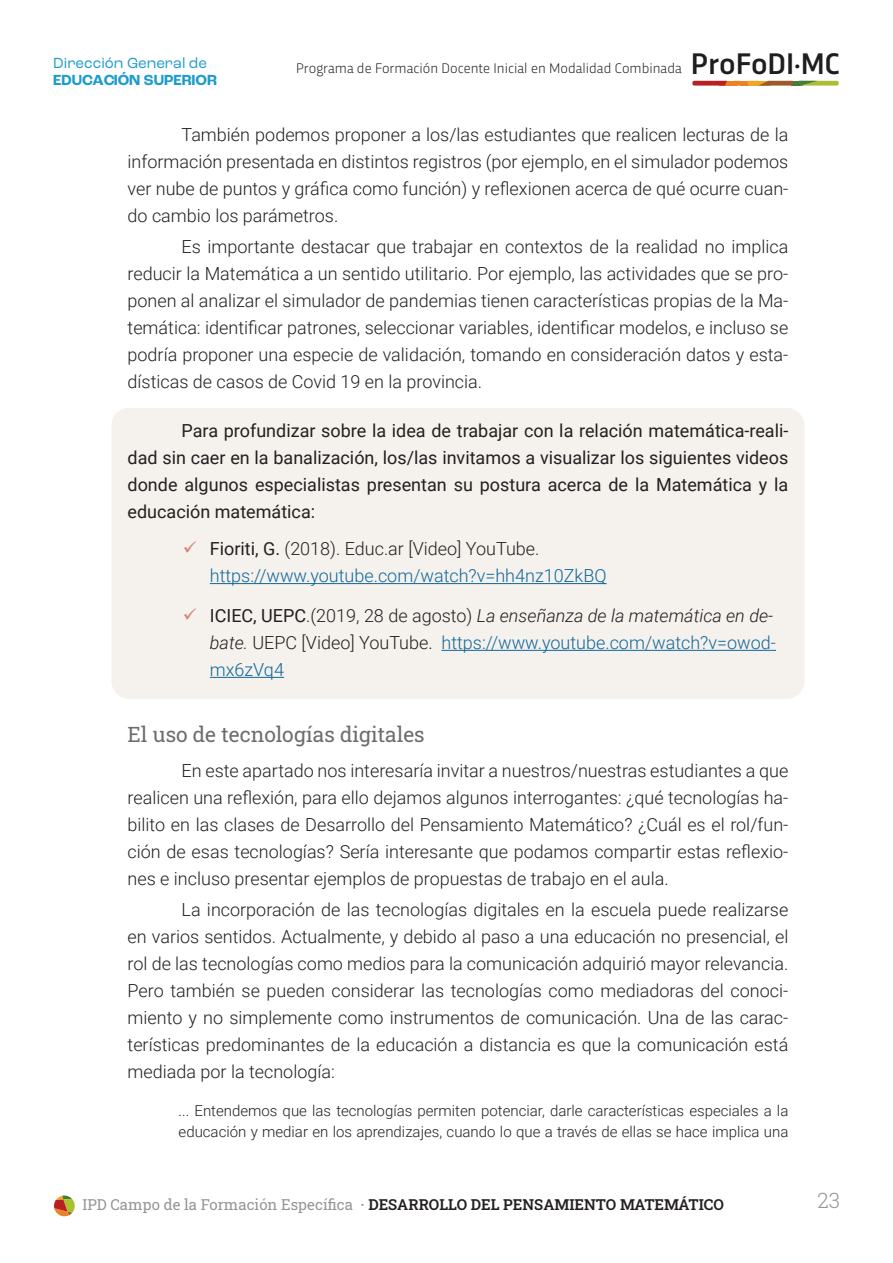
<style>
.page{position:relative;width:893px;height:1263px;background:#fff}
.page>*{position:absolute;margin:0;border:0;box-sizing:border-box;transform-origin:0 0}
.t1{font:21px "Roboto Slab";color:#6c6d70}
.t2{font:300 21px "Roboto Slab";color:#939598}
.t3{font:300 18px/27px "Roboto";color:#231f20;text-align:justify}
.t4{font:18px/27px "Roboto";color:#231f20;text-align:justify}
.t5{font:300 18px/27px "Roboto";color:#10689b}
.t6{font:15.3px "Roc Grotesk";color:#1c9ccc}
.t7{font:700 15.3px "Roc Grotesk";color:#1c9ccc}
.t8{font:300 15px/21px "Roboto";color:#231f20}
.t9{font:600 15px "Roboto Slab";color:#231f20}
.t10{font:300 14.55px "Trasandina W03";color:#231f20}
.s1{font-weight:500;font-size:31.2px;color:#201d1e}
.s2{font-weight:400;color:#231f20}
.s3{color:#231f20}
.s4{font-style:italic;color:#231f20}
.s5{font-weight:400;color:#939598}
.s6{color:#939598}
</style>
<div class="page">
<div style="left:111px;top:408px;width:693px;height:291px;background:#f5f1ed;border-radius:18px"></div>
<div style="left:740px;top:81px;width:9px;height:5px;background:#ed8126"></div>
<svg style="left:692px;top:81px;width:48px;height:5px"></svg>
<svg style="left:747px;top:81px;width:92px;height:5px"></svg>
<svg style="left:54px;top:1195px;width:21px;height:21px"></svg>
<hr style="left:210px;top:583px;width:397px;height:1px;background:#10689b">
<hr style="left:441px;top:650px;width:335px;height:1px;background:#10689b">
<hr style="left:210px;top:677px;width:74px;height:1px;background:#10689b">
<p class="t6" style="left:53px;top:54px;width:155px">Dirección General de</p>
<p class="t7" style="left:53px;top:70px;width:165px">EDUCACIÓN SUPERIOR</p>
<p class="t10" style="left:296px;top:57px;width:545px">Programa de Formación Docente Inicial en Modalidad Combinada <span class="s1">ProFoDI·MC</span></p>
<p class="t3" style="left:128px;top:120px;width:662px;text-indent:54px">También podemos proponer a los/las estudiantes que realicen lecturas de la información presentada en distintos registros (por ejemplo, en el simulador podemos ver nube de puntos y gráfica como función) y reflexionen acerca de qué ocurre cuan&shy;do cambio los parámetros.</p>
<p class="t3" style="left:128px;top:233px;width:662px;text-indent:54px">Es importante destacar que trabajar en contextos de la realidad no implica reducir la Matemática a un sentido utilitario. Por ejemplo, las actividades que se pro&shy;ponen al analizar el simulador de pandemias tienen características propias de la Ma&shy;temática: identificar patrones, seleccionar variables, identificar modelos, e incluso se podría proponer una especie de validación, tomando en consideración datos y esta&shy;dísticas de casos de Covid 19 en la provincia.</p>
<p class="t4" style="left:128px;top:416px;width:662px;text-indent:54px">Para profundizar sobre la idea de trabajar con la relación matemática-reali&shy;dad sin caer en la banalización, los/las invitamos a visualizar los siguientes videos donde algunos especialistas presentan su postura acerca de la Matemática y la educación matemática:</p>
<p class="t5" style="left:210px;top:535px;width:398px"><span class="s2">Fioriti, G.</span> <span class="s3">(2018). Educ.ar [Video] YouTube. </span>https://www.youtube.com/watch?v=hh4nz10ZkBQ</p>
<p class="t5" style="left:210px;top:601px;width:568px"><span class="s2">ICIEC, UEPC</span><span class="s3">.(2019, 28 de agosto)</span> <span class="s4">La enseñanza de la matemática en de&shy;bate.</span> <span class="s3">UEPC [Video] YouTube.</span> https://www.youtube.com/watch?v=owod&shy;mx6zVq4</p>
<p class="t1" style="left:128px;top:719px;width:299px">El uso de tecnologías digitales</p>
<p class="t3" style="left:128px;top:756px;width:662px;text-indent:54px">En este apartado nos interesaría invitar a nuestros/nuestras estudiantes a que realicen una reflexión, para ello dejamos algunos interrogantes: ¿qué tecnologías ha&shy;bilito en las clases de Desarrollo del Pensamiento Matemático? ¿Cuál es el rol/fun&shy;ción de esas tecnologías? Sería interesante que podamos compartir estas reflexio&shy;nes e incluso presentar ejemplos de propuestas de trabajo en el aula.</p>
<p class="t3" style="left:128px;top:896px;width:662px;text-indent:54px">La incorporación de las tecnologías digitales en la escuela puede realizarse en varios sentidos. Actualmente, y debido al paso a una educación no presencial, el rol de las tecnologías como medios para la comunicación adquirió mayor relevancia.<br>Pero también se pueden considerar las tecnologías como mediadoras del conoci&shy;miento y no simplemente como instrumentos de comunicación. Una de las carac&shy;terísticas predominantes de la educación a distancia es que la comunicación está mediada por la tecnología:</p>
<p class="t8" style="left:179px;top:1100px;width:611px">... Entendemos que las tecnologías permiten potenciar, darle características especiales a la educación y mediar en los aprendizajes, cuando lo que a través de ellas se hace implica una</p>
<p class="t9" style="left:82px;top:1194px;width:643px"><span class="s5">IPD Campo de la Formación Específica</span> <span class="s6">·</span> DESARROLLO DEL PENSAMIENTO MATEMÁTICO</p>
<p class="t2" style="left:817px;top:1186px;width:24px">23</p>
</div>
